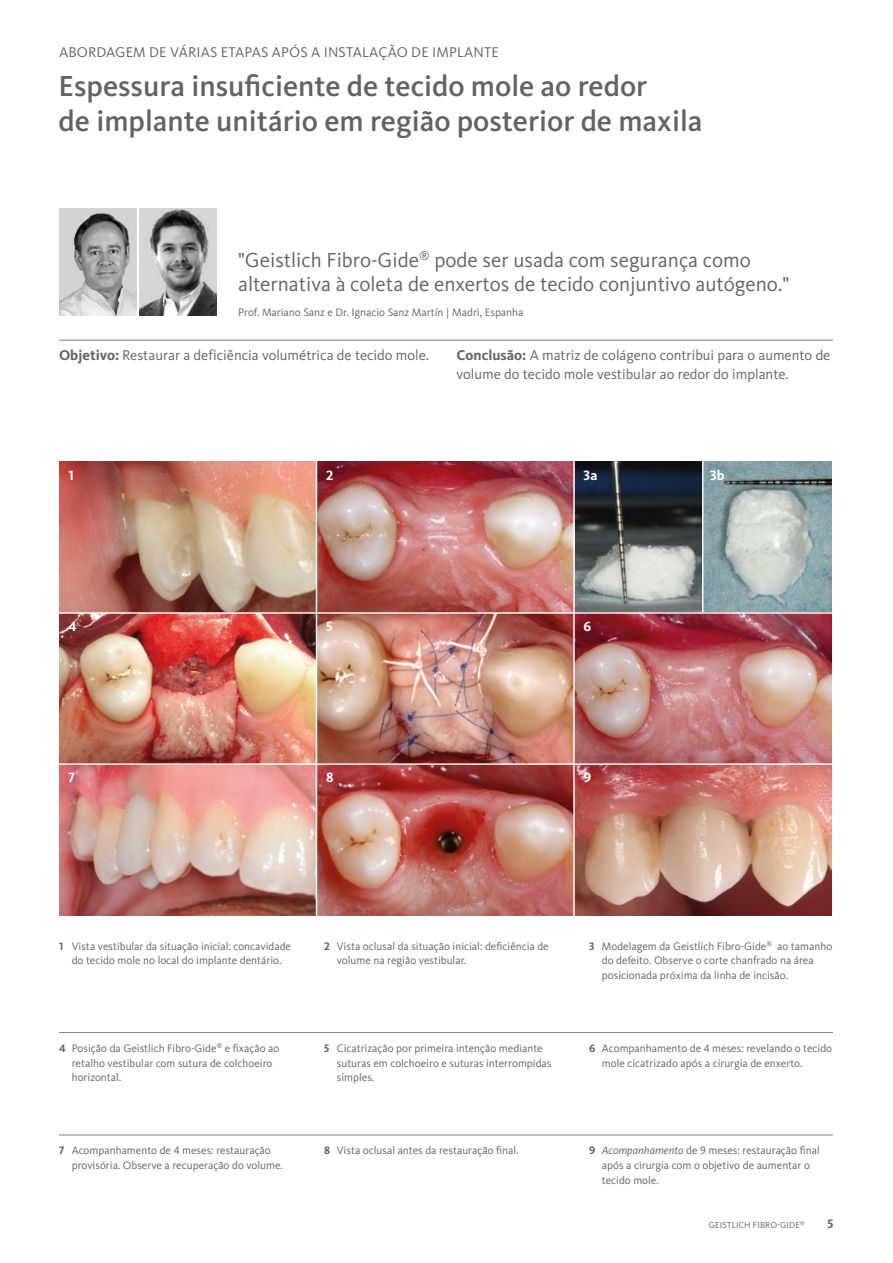
<style>
.page{position:relative;width:893px;height:1263px;background:#fff}
.page>*{position:absolute;margin:0;border:0;box-sizing:border-box;transform-origin:0 0}
.t1{font:500 30px/34px "Kievit Pro";color:#646363}
.t2{font:21px/24.5px "Kievit Pro";color:#646363}
.t3{font:14.7px/19.5px "Kievit Pro";color:#646363}
.t4{font:700 13.95px "Kievit Pro";color:#fff}
.t5{font:700 12.75px "Kievit Pro";color:#646363}
.t6{font:11.25px/14.7px "Kievit Pro";color:#646363}
.t7{font:9px "Kievit Pro";letter-spacing:.01em;color:#646363}
.t8{font:5.25px "Kievit Pro";color:#646363}
.s1{font-weight:700}
.s2{font-style:italic}
</style>
<div class="page">
<img style="left:59px;top:208px;width:77px;height:108px">
<img style="left:140px;top:208px;width:77px;height:108px">
<img style="left:59px;top:462px;width:772px;height:453px">
<hr style="left:702px;top:459px;width:1px;height:154px;background:#fff">
<hr style="left:316px;top:459px;width:1px;height:470px;background:#fff">
<hr style="left:573px;top:453px;width:2px;height:471px;background:#fff">
<hr style="left:38px;top:612px;width:798px;height:2px;background:#fff">
<hr style="left:38px;top:763px;width:798px;height:2px;background:#fff">
<hr style="left:59px;top:1032px;width:774px;height:1px;background:#646363">
<hr style="left:59px;top:340px;width:774px;height:1px;background:#646363">
<hr style="left:59px;top:1135px;width:774px;height:1px;background:#646363">
<h3 class="t3" style="left:59px;top:43px;width:441px">ABORDAGEM DE VÁRIAS ETAPAS APÓS A INSTALAÇÃO DE IMPLANTE</h3>
<h1 class="t1" style="left:59px;top:69px;width:645px">Espessura insuficiente de tecido mole ao redor<br>de implante unitário em região posterior de maxila</h1>
<h2 class="t2" style="left:238px;top:248px;width:553px">"Geistlich Fibro-Gide<sup>®</sup> pode ser usada com segurança como alternativa à coleta de enxertos de tecido conjuntivo autógeno."</h2>
<p class="t6" style="left:238px;top:305px;width:287px">Prof. Mariano Sanz e Dr. Ignacio Sanz Martín | Madri, Espanha</p>
<h3 class="t3" style="left:59px;top:345px;width:372px"><span class="s1">Objetivo:</span> Restaurar a deficiência volumétrica de tecido mole.</h3>
<h3 class="t3" style="left:457px;top:345px;width:375px"><span class="s1">Conclusão:</span> A matriz de colágeno contribui para o aumento de volume do tecido mole vestibular ao redor do implante.</h3>
<p class="t4" style="left:69px;top:467px;width:7px">1</p>
<p class="t4" style="left:584px;top:467px;width:15px">3a</p>
<p class="t4" style="left:710px;top:467px;width:16px">3b</p>
<p class="t4" style="left:326px;top:467px;width:9px">2</p>
<p class="t4" style="left:69px;top:618px;width:10px">4</p>
<p class="t4" style="left:69px;top:769px;width:8px">7</p>
<p class="t4" style="left:326px;top:618px;width:8px">5</p>
<p class="t4" style="left:326px;top:769px;width:9px">8</p>
<p class="t4" style="left:584px;top:618px;width:9px">6</p>
<p class="t4" style="left:584px;top:769px;width:9px">9</p>
<p class="t6" style="left:59px;top:938px;width:234px;text-align:center"><span class="s1">1</span> Vista vestibular da situação inicial: concavidade do tecido mole no local do implante dentário.</p>
<p class="t6" style="left:337px;top:938px;width:213px;text-indent:-13px"><span class="s1">2</span> Vista oclusal da situação inicial: deficiência de volume na região vestibular.</p>
<p class="t6" style="left:602px;top:938px;width:232px;text-indent:-13px"><span class="s1">3</span> Modelagem da Geistlich Fibro-Gide<sup>®</sup> ao tamanho do defeito. Observe o corte chanfrado na área posicionada próxima da linha de incisão.</p>
<p class="t6" style="left:72px;top:1041px;width:209px;text-indent:-13px"><span class="s1">4</span> Posição da Geistlich Fibro-Gide<sup>®</sup> e fixação ao retalho vestibular com sutura de colchoeiro horizontal.</p>
<p class="t6" style="left:337px;top:1041px;width:216px;text-indent:-13px"><span class="s1">5</span> Cicatrização por primeira intenção mediante suturas em colchoeiro e suturas interrompidas simples.</p>
<p class="t6" style="left:602px;top:1041px;width:232px;text-indent:-13px"><span class="s1">6</span> Acompanhamento de 4 meses: revelando o tecido mole cicatrizado após a cirurgia de enxerto.</p>
<p class="t6" style="left:72px;top:1143px;width:213px;text-indent:-13px"><span class="s1">7</span> Acompanhamento de 4 meses: restauração provisória. Observe a recuperação do volume.</p>
<p class="t6" style="left:324px;top:1143px;width:196px"><span class="s1">8</span> Vista oclusal antes da restauração final.</p>
<p class="t6" style="left:602px;top:1143px;width:219px;text-indent:-13px"><span class="s1">9</span> <span class="s2">Acompanhamento</span> de 9 meses: restauração final após a cirurgia com o objetivo de aumentar o tecido mole.</p>
<p class="t7" style="left:709px;top:1219px;width:93px">GEISTLICH FIBRO-GIDE</p>
<p class="t5" style="left:827px;top:1215px;width:7px">5</p>
<p class="t8" style="left:800px;top:1219px;width:6px">®</p>
</div>
